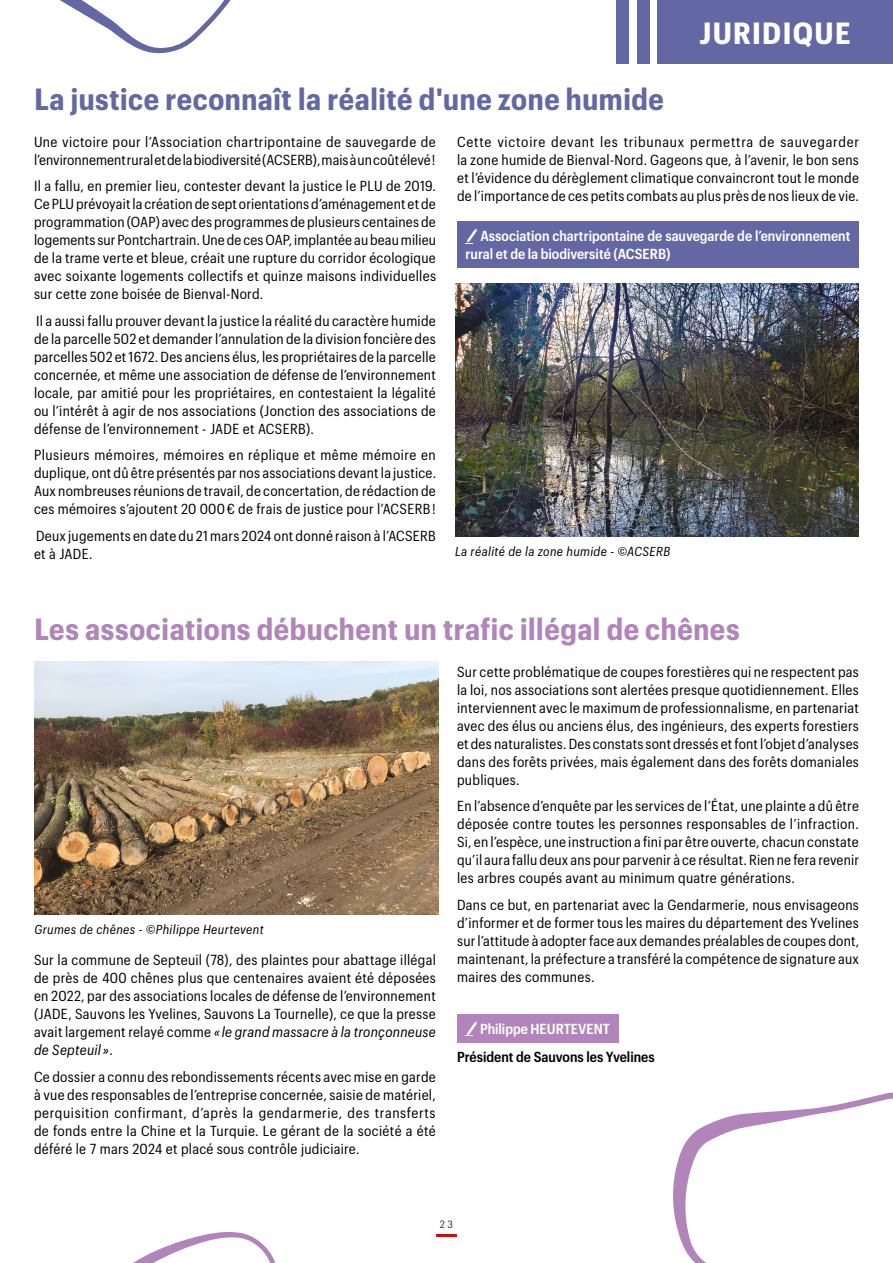
<style>
.page{position:relative;width:893px;height:1263px;background:#fff}
.page>*{position:absolute;margin:0;border:0;box-sizing:border-box;transform-origin:0 0}
.t1{font:700 30px "Graphik Compact";letter-spacing:.02em;color:#b184ba}
.t2{font:700 30px "Graphik Compact";letter-spacing:.02em;color:#6367a3}
.t3{font:700 30px "Graphik Compact";letter-spacing:.045em;color:#fff}
.t4{font:14.25px/18px "Graphik Compact";letter-spacing:.02em;color:#000;text-align:justify}
.t5{font:600 14.25px/18px "Graphik Compact";color:#fff}
.t6{font:600 14.25px "Graphik Compact";color:#000}
.t7{font:italic 12.75px "Graphik Compact";letter-spacing:.03em;color:#000}
.t8{font:10.5px "Graphik Compact";color:#352c34}
.s1{font-style:italic}
</style>
<div class="page">
<hr style="left:436px;top:1234px;width:21px;height:3px;background:#c90c0f">
<img style="left:455px;top:283px;width:404px;height:254px">
<div style="left:457px;top:221px;width:402px;height:47px;background:#6367a3"></div>
<svg style="left:466px;top:229px;width:11px;height:15px"></svg>
<div style="left:457px;top:1014px;width:161px;height:28px;background:#b184ba"></div>
<svg style="left:466px;top:1021px;width:11px;height:15px"></svg>
<img style="left:34px;top:661px;width:404px;height:254px">
<svg style="left:133px;top:1232px;width:142px;height:31px"></svg>
<svg style="left:673px;top:1092px;width:220px;height:171px"></svg>
<svg style="left:60px;top:0;width:171px;height:54px"></svg>
<div style="left:658px;top:0;width:235px;height:64px;background:#6367a3"></div>
<div style="left:637px;top:0;width:12px;height:64px;background:#6367a3"></div>
<div style="left:616px;top:0;width:12px;height:64px;background:#6367a3"></div>
<h1 class="t3" style="left:699px;top:11px;width:153px">JURIDIQUE</h1>
<h1 class="t2" style="left:34px;top:77px;width:631px">La justice reconnaît la réalité d'une zone humide</h1>
<p class="t4" style="left:34px;top:132px;width:403px">Une victoire pour l’Association chartripontaine de sauvegarde de l’environnement rural et de la biodiversité (ACSERB), mais à un coût élevé !</p>
<p class="t4" style="left:34px;top:176px;width:404px">Il a fallu, en premier lieu, contester devant la justice le PLU de 2019.<br>Ce PLU prévoyait la création de sept orientations d’aménagement et de programmation (OAP) avec des programmes de plusieurs centaines de logements sur Pontchartrain. Une de ces OAP, implantée au beau milieu de la trame verte et bleue, créait une rupture du corridor écologique avec soixante logements collectifs et quinze maisons individuelles sur cette zone boisée de Bienval-Nord.</p>
<p class="t4" style="left:34px;top:311px;width:403px">Il a aussi fallu prouver devant la justice la réalité du caractère humide de la parcelle 502 et demander l’annulation de la division foncière des parcelles 502 et 1672. Des anciens élus, les propriétaires de la parcelle concernée, et même une association de défense de l’environnement locale, par amitié pour les propriétaires, en contestaient la légalité ou l’intérêt à agir de nos associations (Jonction des associations de défense de l’environnement - JADE et ACSERB).</p>
<p class="t4" style="left:34px;top:445px;width:404px">Plusieurs mémoires, mémoires en réplique et même mémoire en duplique, ont dû être présentés par nos associations devant la justice.<br>Aux nombreuses réunions de travail, de concertation, de rédaction de ces mémoires s’ajoutent 20 000 € de frais de justice pour l’ACSERB !</p>
<p class="t4" style="left:34px;top:526px;width:403px">Deux jugements en date du 21 mars 2024 ont donné raison à l’ACSERB et à JADE.</p>
<p class="t4" style="left:457px;top:132px;width:403px">Cette victoire devant les tribunaux permettra de sauvegarder la zone humide de Bienval-Nord. Gageons que, à l’avenir, le bon sens et l’évidence du dérèglement climatique convaincront tout le monde de l’importance de ces petits combats au plus près de nos lieux de vie.</p>
<p class="t5" style="left:466px;top:226px;width:386px;text-indent:15px">Association chartripontaine de sauvegarde de l’environnement rural et de la biodiversité (ACSERB)</p>
<p class="t7" style="left:455px;top:542px;width:217px">La réalité de la zone humide - ©ACSERB</p>
<h1 class="t1" style="left:34px;top:607px;width:707px">Les associations débuchent un trafic illégal de chênes</h1>
<p class="t7" style="left:34px;top:920px;width:231px">Grumes de chênes - ©Philippe Heurtevent</p>
<p class="t4" style="left:34px;top:950px;width:403px">Sur la commune de Septeuil (78), des plaintes pour abattage illégal de près de 400 chênes plus que centenaires avaient été déposées en 2022, par des associations locales de défense de l’environnement (JADE, Sauvons les Yvelines, Sauvons La Tournelle), ce que la presse avait largement relayé comme <span class="s1">« le grand massacre à la tronçonneuse de Septeuil »</span>.</p>
<p class="t4" style="left:34px;top:1067px;width:403px">Ce dossier a connu des rebondissements récents avec mise en garde à vue des responsables de l’entreprise concernée, saisie de matériel, perquisition confirmant, d’après la gendarmerie, des transferts de fonds entre la Chine et la Turquie. Le gérant de la société a été déféré le 7 mars 2024 et placé sous contrôle judiciaire.</p>
<p class="t4" style="left:457px;top:662px;width:403px">Sur cette problématique de coupes forestières qui ne respectent pas la loi, nos associations sont alertées presque quotidiennement. Elles interviennent avec le maximum de professionnalisme, en partenariat avec des élus ou anciens élus, des ingénieurs, des experts forestiers et des naturalistes. Des constats sont dressés et font l’objet d’analyses dans des forêts privées, mais également dans des forêts domaniales publiques.</p>
<p class="t4" style="left:457px;top:796px;width:404px">En l’absence d’enquête par les services de l’État, une plainte a dû être déposée contre toutes les personnes responsables de l’infraction.<br>Si, en l’espèce, une instruction a fini par être ouverte, chacun constate qu’il aura fallu deux ans pour parvenir à ce résultat. Rien ne fera revenir les arbres coupés avant au minimum quatre générations.</p>
<p class="t4" style="left:457px;top:895px;width:404px">Dans ce but, en partenariat avec la Gendarmerie, nous envisageons d’informer et de former tous les maires du département des Yvelines sur l’attitude à adopter face aux demandes préalables de coupes dont, maintenant, la préfecture a transféré la compétence de signature aux maires des communes.</p>
<p class="t5" style="left:480px;top:1018px;width:131px">Philippe HEURTEVENT</p>
<p class="t6" style="left:457px;top:1047px;width:199px">Président de Sauvons les Yvelines</p>
<p class="t8" style="left:440px;top:1217px;width:15px">2 3</p>
</div>
